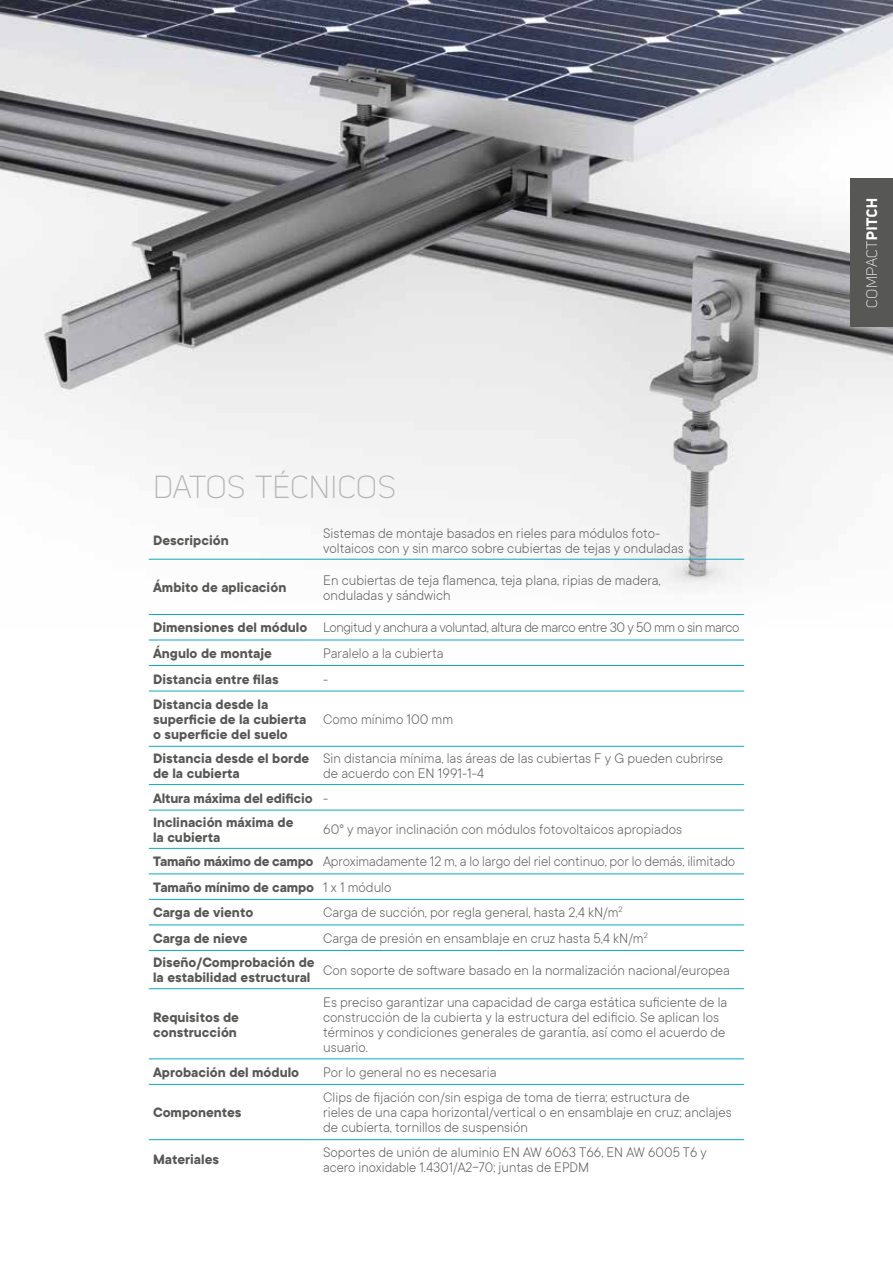
<style>
.page{position:relative;width:893px;height:1263px;background:#fff}
.page>*{position:absolute;margin:0;border:0;box-sizing:border-box;transform-origin:0 0}
.t1{font:31.5px "Uni Sans Light";color:#b3b2b2}
.t2{font:300 15px/15px "TT Commons";color:#575756}
.t3{font:700 15px/15px "TT Commons";color:#575756}
.t4{font:300 15px/25.5px "TT Commons";letter-spacing:-.03em;color:#575756}
.t5{font:15px "Uni Sans Light";letter-spacing:.015em;color:#fff}
.s1{font-weight:700}
.s2{font-weight:300}
.s3{font-family:"Uni Sans Bold"}
</style>
<div class="page">
<img style="left:0;top:0;width:893px;height:615px">
<div style="left:850px;top:178px;width:43px;height:149px;background:#575756"></div>
<img style="left:0;top:64px;width:1px;height:331px">
<hr style="left:149px;top:559px;width:170px;height:1px;background:#0fa8bd">
<hr style="left:319px;top:559px;width:425px;height:1px;background:#0fa8bd">
<hr style="left:149px;top:614px;width:170px;height:1px;background:#0fa8bd">
<hr style="left:319px;top:614px;width:425px;height:1px;background:#0fa8bd">
<hr style="left:149px;top:640px;width:170px;height:1px;background:#0fa8bd">
<hr style="left:319px;top:640px;width:425px;height:1px;background:#0fa8bd">
<hr style="left:149px;top:665px;width:170px;height:1px;background:#0fa8bd">
<hr style="left:319px;top:665px;width:425px;height:1px;background:#0fa8bd">
<hr style="left:149px;top:691px;width:170px;height:1px;background:#0fa8bd">
<hr style="left:319px;top:691px;width:425px;height:1px;background:#0fa8bd">
<hr style="left:149px;top:746px;width:170px;height:1px;background:#0fa8bd">
<hr style="left:319px;top:746px;width:425px;height:1px;background:#0fa8bd">
<hr style="left:149px;top:784px;width:170px;height:1px;background:#0fa8bd">
<hr style="left:319px;top:784px;width:425px;height:1px;background:#0fa8bd">
<hr style="left:149px;top:810px;width:170px;height:1px;background:#0fa8bd">
<hr style="left:319px;top:810px;width:425px;height:1px;background:#0fa8bd">
<hr style="left:149px;top:848px;width:170px;height:1px;background:#0fa8bd">
<hr style="left:319px;top:848px;width:425px;height:1px;background:#0fa8bd">
<hr style="left:149px;top:874px;width:170px;height:1px;background:#0fa8bd">
<hr style="left:319px;top:874px;width:425px;height:1px;background:#0fa8bd">
<hr style="left:149px;top:899px;width:170px;height:1px;background:#0fa8bd">
<hr style="left:319px;top:899px;width:425px;height:1px;background:#0fa8bd">
<hr style="left:149px;top:925px;width:170px;height:1px;background:#0fa8bd">
<hr style="left:319px;top:925px;width:425px;height:1px;background:#0fa8bd">
<hr style="left:149px;top:950px;width:170px;height:1px;background:#0fa8bd">
<hr style="left:319px;top:950px;width:425px;height:1px;background:#0fa8bd">
<hr style="left:149px;top:988px;width:170px;height:1px;background:#0fa8bd">
<hr style="left:319px;top:988px;width:425px;height:1px;background:#0fa8bd">
<hr style="left:149px;top:1058px;width:170px;height:1px;background:#0fa8bd">
<hr style="left:319px;top:1058px;width:425px;height:1px;background:#0fa8bd">
<hr style="left:149px;top:1084px;width:170px;height:1px;background:#0fa8bd">
<hr style="left:319px;top:1084px;width:425px;height:1px;background:#0fa8bd">
<hr style="left:149px;top:1139px;width:170px;height:1px;background:#0fa8bd">
<hr style="left:319px;top:1139px;width:425px;height:1px;background:#0fa8bd">
<h1 class="t1" style="left:153px;top:469px;width:244px">DATOS TÉCNICOS</h1>
<p class="t3" style="left:153px;top:533px;width:77px">Descripción</p>
<p class="t2" style="left:323px;top:526px;width:362px">Sistemas de montaje basados en rieles para módulos foto&shy;voltaicos con y sin marco sobre cubiertas de tejas y onduladas</p>
<p class="t3" style="left:153px;top:580px;width:135px">Ámbito de aplicación</p>
<p class="t2" style="left:323px;top:572px;width:339px">En cubiertas de teja flamenca, teja plana, ripias de madera, onduladas y sándwich</p>
<p class="t4" style="left:153px;top:615px;width:588px"><span class="s1">Dimensiones del módulo</span> Longitud y anchura a voluntad, altura de marco entre 30 y 50 mm o sin marco<br><span class="s1">Ángulo de montaje</span></p>
<p class="t2" style="left:323px;top:646px;width:122px">Paralelo a la cubierta</p>
<p class="t3" style="left:153px;top:672px;width:127px">Distancia entre filas</p>
<p class="t2" style="left:323px;top:671px;width:7px">-</p>
<p class="t3" style="left:153px;top:697px;width:155px">Distancia desde la superficie de la cubierta o superficie del suelo</p>
<p class="t2" style="left:323px;top:712px;width:132px">Como mínimo 100 mm</p>
<p class="t3" style="left:153px;top:751px;width:158px">Distancia desde el borde de la cubierta</p>
<p class="t2" style="left:323px;top:751px;width:401px">Sin distancia mínima, las áreas de las cubiertas F y G pueden cubrirse de acuerdo con EN 1991-1-4</p>
<p class="t3" style="left:153px;top:786px;width:177px;line-height:24.5px">Altura máxima del edificio <span class="s2">-<br></span>Inclinación máxima de</p>
<p class="t3" style="left:153px;top:830px;width:69px">la cubierta</p>
<p class="t2" style="left:153px;top:814px;width:584px;line-height:32px;text-indent:170px">60° y mayor inclinación con módulos fotovoltaicos apropiados<br><span class="s1">Tamaño máximo de campo</span> Aproximadamente 12 m, a lo largo del riel continuo, por lo demás, ilimitado</p>
<p class="t3" style="left:153px;top:875px;width:240px;line-height:25.5px">Tamaño mínimo de campo <span class="s2">1 x 1 módulo<br></span>Carga de viento</p>
<p class="t2" style="left:323px;top:905px;width:301px">Carga de succión, por regla general, hasta 2,4 kN/m<sup>2</sup></p>
<p class="t3" style="left:153px;top:931px;width:96px">Carga de nieve</p>
<p class="t2" style="left:323px;top:931px;width:326px">Carga de presión en ensamblaje en cruz hasta 5,4 kN/m<sup>2</sup></p>
<p class="t3" style="left:153px;top:955px;width:163px">Diseño/Comprobación de la estabilidad estructural</p>
<p class="t2" style="left:323px;top:963px;width:408px">Con soporte de software basado en la normalización nacional/europea</p>
<p class="t3" style="left:153px;top:1010px;width:87px">Requisitos de construcción</p>
<p class="t2" style="left:323px;top:994px;width:406px">Es preciso garantizar una capacidad de carga estática suficiente de la construcción de la cubierta y la estructura del edificio. Se aplican los términos y condiciones generales de garantía, así como el acuerdo de usuario.</p>
<p class="t3" style="left:153px;top:1065px;width:148px">Aprobación del módulo</p>
<p class="t2" style="left:323px;top:1065px;width:175px">Por lo general no es necesaria</p>
<p class="t3" style="left:153px;top:1105px;width:90px">Componentes</p>
<p class="t2" style="left:323px;top:1090px;width:410px">Clips de fijación con/sin espiga de toma de tierra; estructura de<br>rieles de una capa horizontal/vertical o en ensamblaje en cruz; anclajes de cubierta, tornillos de suspensión</p>
<p class="t3" style="left:153px;top:1152px;width:68px">Materiales</p>
<p class="t2" style="left:323px;top:1144px;width:385px">Soportes de unión de aluminio EN AW 6063 T66, EN AW 6005 T6 y acero inoxidable 1.4301/A2-70; juntas de EPDM</p>
<p class="t5" style="left:863px;top:307px;width:111px;rotate:-90deg">COMPACT<span class="s3">PITCH</span></p>
</div>
